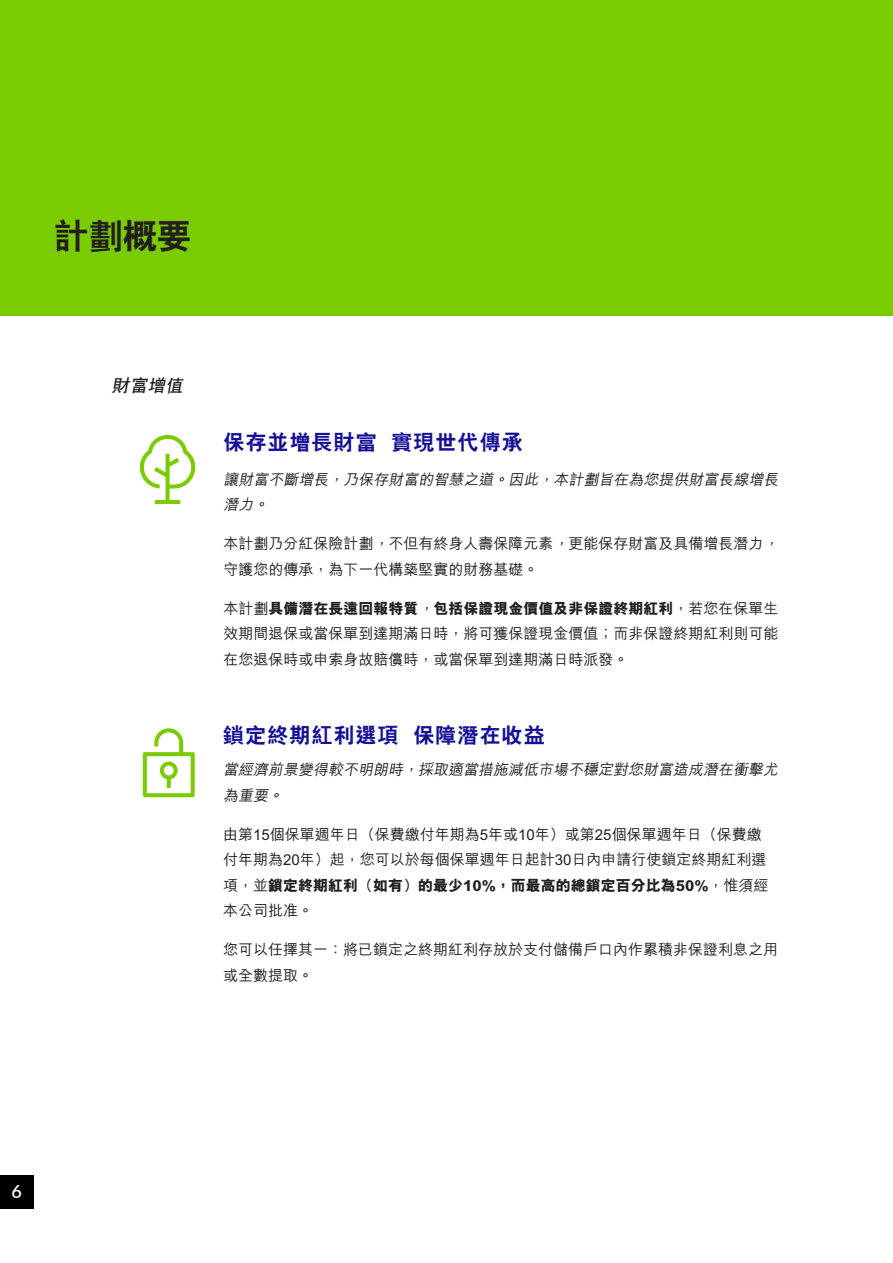
<style>
.page{position:relative;width:893px;height:1263px;background:#fff}
.page>*{position:absolute;margin:0;border:0;box-sizing:border-box;transform-origin:0 0}
.t1{font:800 34.5px "C Hei 2 HK";color:#231f20}
.t2{font:800 21px "C Hei 2 HK";letter-spacing:.05em;color:#150f96}
.t3{font:italic 700 18px "C Hei 2 HK";color:#231f20}
.t4{font:600 18px "Lato";color:#fff}
.t5{font:500 15px/25.5px "M Hei HK";color:#231f20}
.t6{font:italic 500 15px/25.5px "M Hei HK";color:#231f20}
.s1{font-style:italic}
.s2{font-weight:800}
</style>
<div class="page">
<div style="left:0;top:0;width:893px;height:316px;background:#7acb00"></div>
<div style="left:0;top:1175px;width:34px;height:34px;background:#000"></div>
<svg style="left:143px;top:728px;width:52px;height:69px"></svg>
<svg style="left:139px;top:435px;width:57px;height:69px"></svg>
<p class="t1" style="left:54px;top:213px;width:139px">計劃概要</p>
<p class="t3" style="left:112px;top:373px;width:78px">財富增值</p>
<p class="t2" style="left:223px;top:428px;width:301px">保存並增長財富 實現世代傳承</p>
<p class="t6" style="left:223px;top:465px;width:560px">讓財富不斷增長，乃保存財富的智慧之道。因此，本計劃旨在為您提供財富長線增長潛力。</p>
<p class="t5" style="left:223px;top:530px;width:560px">本計劃乃分紅保險計劃<span class="s1">，</span>不但有終身人壽保障元素<span class="s1">，</span>更能保存財富及具備增長潛力<span class="s1">，</span>守護您的傳承，為下一代構築堅實的財務基礎。</p>
<p class="t5" style="left:223px;top:594px;width:557px;text-align:justify">本計劃<span class="s2">具備潛在長遠回報特質</span><span class="s1">，</span><span class="s2">包括保證現金價值及非保證終期紅利</span>，若您在保單生效期間退保或當保單到達期滿日時，將可獲保證現金價值；而非保證終期紅利則可能在您退保時或申索身故賠償時，或當保單到達期滿日時派發。</p>
<p class="t2" style="left:223px;top:721px;width:323px">鎖定終期紅利選項 保障潛在收益</p>
<p class="t6" style="left:223px;top:756px;width:560px">當經濟前景變得較不明朗時，採取適當措施減低市場不穩定對您財富造成潛在衝擊尤為重要。</p>
<p class="t5" style="left:223px;top:820px;width:547px">由第15個保單週年日（保費繳付年期為5年或10年）或第25個保單週年日（保費繳付年期為20年）起，您可以於每個保單週年日起計30日內申請行使鎖定終期紅利選項，並<span class="s2">鎖定終期紅利（如有）的最少10%，而最高的總鎖定百分比為50%</span>，惟須經本公司批准。</p>
<p class="t5" style="left:223px;top:936px;width:557px">您可以任擇其一：將已鎖定之終期紅利存放於支付儲備戶口內作累積非保證利息之用或全數提取。</p>
<p class="t4" style="left:11px;top:1179px;width:12px">6</p>
</div>
